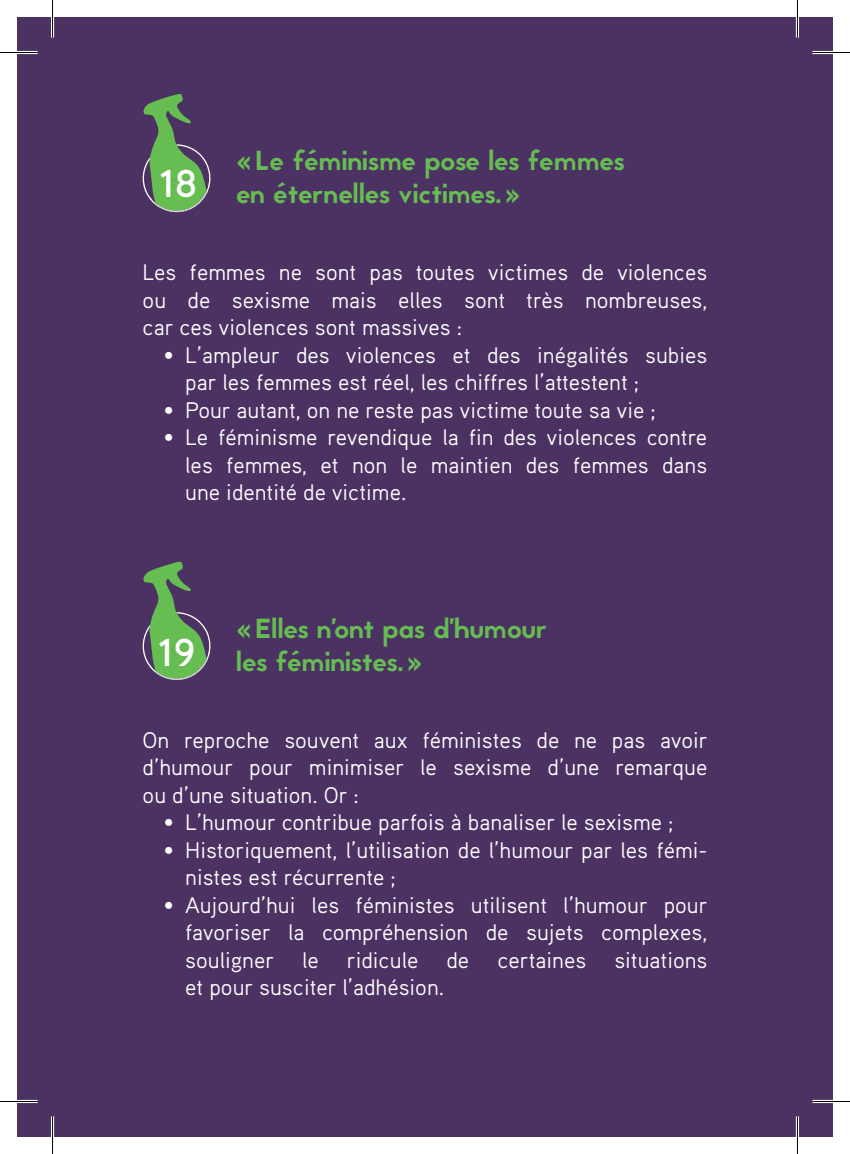
<style>
.page{position:relative;width:850px;height:1154px;background:#fff}
.page>*{position:absolute;margin:0;border:0;box-sizing:border-box;transform-origin:0 0}
.t1{font:700 38.75px "Aaux Pro";color:#fff}
.t2{font:27.5px/33px "Jaapokki";color:#66bd52}
.t3{font:22.5px/27.5px "Aaux Pro Regular OSF";color:#fff;text-align:justify}
.s1{font-family:"Aaux Pro Black SC"}
</style>
<div class="page">
<div style="left:17px;top:17px;width:815px;height:1120px;background:#4c3263"></div>
<svg style="left:142px;top:561px;width:69px;height:119px"></svg>
<svg style="left:142px;top:94px;width:69px;height:119px"></svg>
<hr style="left:0;top:51px;width:38px;height:3px;background:#fff">
<hr style="left:812px;top:51px;width:37px;height:3px;background:#fff">
<hr style="left:0;top:1100px;width:38px;height:3px;background:#fff">
<hr style="left:812px;top:1100px;width:37px;height:3px;background:#fff">
<hr style="left:51px;top:0;width:3px;height:38px;background:#fff">
<hr style="left:51px;top:1116px;width:3px;height:38px;background:#fff">
<hr style="left:795px;top:0;width:3px;height:38px;background:#fff">
<hr style="left:795px;top:1116px;width:3px;height:38px;background:#fff">
<hr style="left:0;top:52px;width:38px;height:1px;background:#000">
<hr style="left:812px;top:52px;width:37px;height:1px;background:#000">
<hr style="left:0;top:1101px;width:38px;height:1px;background:#000">
<hr style="left:812px;top:1101px;width:37px;height:1px;background:#000">
<hr style="left:52px;top:0;width:1px;height:38px;background:#000">
<hr style="left:52px;top:1116px;width:1px;height:38px;background:#000">
<hr style="left:796px;top:0;width:1px;height:38px;background:#000">
<hr style="left:796px;top:1116px;width:1px;height:38px;background:#000">
<h1 class="t1" style="left:159px;top:159px;width:39px">18</h1>
<p class="t2" style="left:236px;top:145px;width:389px"><span class="s1">«</span>Le féminisme pose les femmes en éternelles victimes.<span class="s1">»</span></p>
<p class="t3" style="left:142px;top:258px;width:566px">Les femmes ne sont pas toutes victimes de violences ou de sexisme mais elles sont très nombreuses, car ces violences sont massives :</p>
<p class="t3" style="left:185px;top:340px;width:523px;text-indent:-21px">• L’ampleur des violences et des inégalités subies par les femmes est réel, les chiffres l’attestent ;</p>
<p class="t3" style="left:164px;top:395px;width:493px">• Pour autant, on ne reste pas victime toute sa vie ;</p>
<p class="t3" style="left:185px;top:423px;width:523px;text-indent:-21px">• Le féminisme revendique la fin des violences contre les femmes, et non le maintien des femmes dans une identité de victime.</p>
<p class="t2" style="left:158px;top:612px;width:390px;text-indent:78px"><span class="s1">«</span>Elles n’ont pas d’humour<br><sup>19</sup> les féministes.<span class="s1">»</span></p>
<p class="t3" style="left:142px;top:725px;width:566px">On reproche souvent aux féministes de ne pas avoir d’humour pour minimiser le sexisme d’une remarque ou d’une situation. Or :</p>
<p class="t3" style="left:164px;top:808px;width:511px">• L’humour contribue parfois à banaliser le sexisme ;</p>
<p class="t3" style="left:185px;top:835px;width:523px;text-indent:-21px">• Historiquement, l’utilisation de l’humour par les fémi&shy;nistes est récurrente ;</p>
<p class="t3" style="left:185px;top:890px;width:524px;text-indent:-21px">• Aujourd’hui les féministes utilisent l’humour pour favoriser la compréhension de sujets complexes, souligner le ridicule de certaines situations et pour susciter l’adhésion.</p>
</div>
